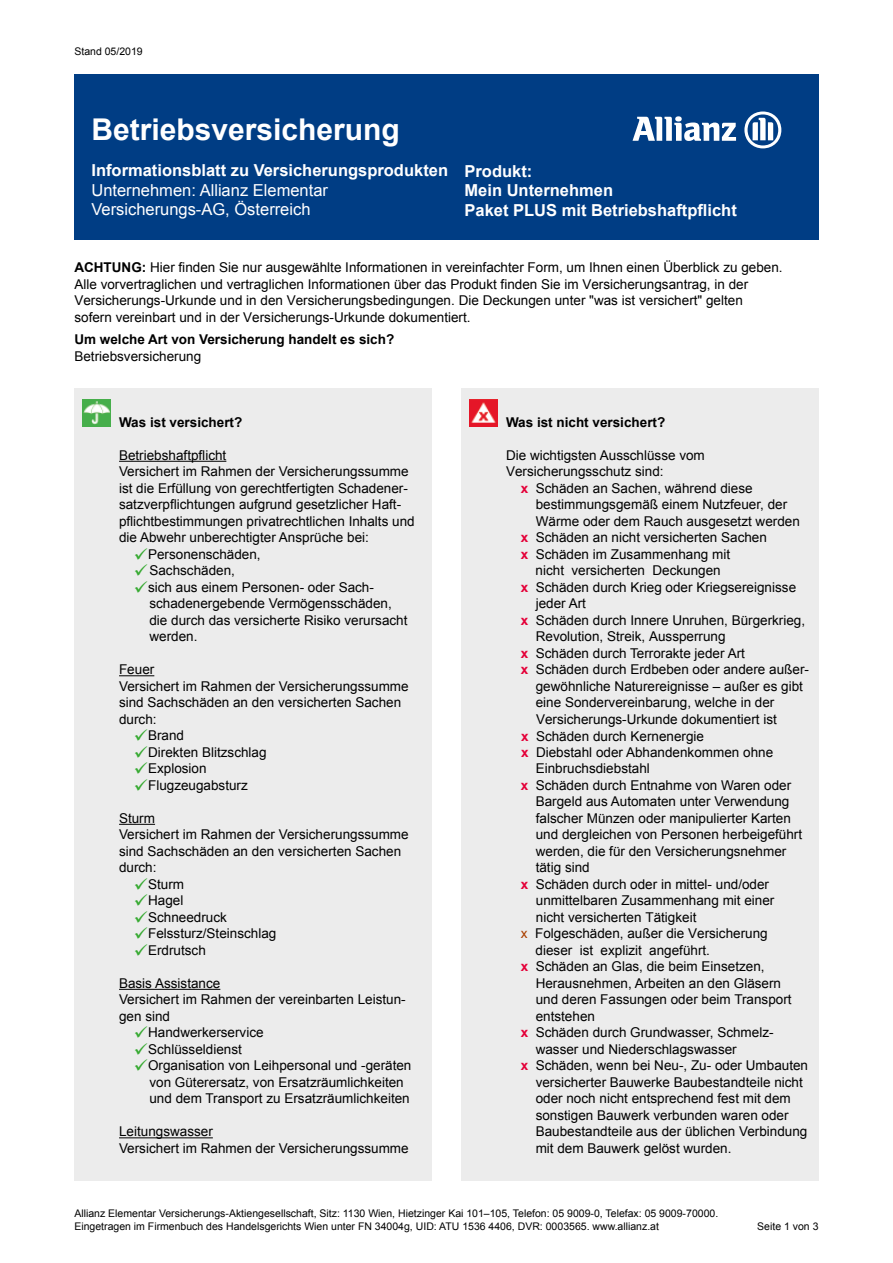
<style>
.page{position:relative;width:893px;height:1263px;background:#fff}
.page>*{position:absolute;margin:0;border:0;box-sizing:border-box;transform-origin:0 0}
.t1{font:700 30px "Arial";color:#fff}
.t2{font:700 16.5px/19.5px "Arial";color:#fff}
.t3{font:16.5px/19.5px "Arial";color:#fff}
.t4{font:13.5px/16.5px "Arial";color:#000}
.t5{font:700 13.5px "Arial";color:#000}
.t6{font:10.5px/12.8px "Arial";color:#000}
.s1{font-weight:700}
.s2{color:#37aa32}
.s3{font-weight:700;color:#e40038}
.s4{color:#aa4000}
</style>
<div class="page">
<div style="left:74px;top:388px;width:358px;height:792px;background:#ececec"></div>
<div style="left:74px;top:74px;width:745px;height:165px;background:#003d84"></div>
<hr style="left:119px;top:461px;width:107px;height:1px;background:#000">
<hr style="left:119px;top:675px;width:35px;height:1px;background:#000">
<hr style="left:119px;top:824px;width:36px;height:1px;background:#000">
<hr style="left:119px;top:989px;width:101px;height:1px;background:#000">
<hr style="left:119px;top:1137px;width:94px;height:1px;background:#000">
<img style="left:83px;top:399px;width:28px;height:28px">
<div style="left:461px;top:388px;width:358px;height:792px;background:#ececec"></div>
<img style="left:470px;top:399px;width:27px;height:28px">
<svg style="left:632px;top:116px;width:104px;height:25px"></svg>
<svg style="left:744px;top:111px;width:37px;height:37px"></svg>
<p class="t6" style="left:74px;top:45px;width:70px">Stand 05/2019</p>
<h1 class="t1" style="left:91px;top:110px;width:310px">Betriebsversicherung</h1>
<p class="t2" style="left:91px;top:161px;width:358px">Informationsblatt zu Versicherungsprodukten</p>
<p class="t3" style="left:91px;top:181px;width:238px">Unternehmen: Allianz Elementar<br>Versicherungs-AG, Österreich</p>
<p class="t2" style="left:465px;top:162px;width:274px">Produkt:<br>Mein Unternehmen<br>Paket PLUS mit Betriebshaftpflicht</p>
<p class="t4" style="left:74px;top:260px;width:710px"><span class="s1">ACHTUNG:</span> Hier finden Sie nur ausgewählte Informationen in vereinfachter Form, um Ihnen einen Überblick zu geben.<br>Alle vorvertraglichen und vertraglichen Informationen über das Produkt finden Sie im Versicherungsantrag, in der Versicherungs-Urkunde und in den Versicherungsbedingungen. Die Deckungen unter "was ist versichert" gelten sofern vereinbart und in der Versicherungs-Urkunde dokumentiert.</p>
<p class="t5" style="left:74px;top:331px;width:321px">Um welche Art von Versicherung handelt es sich?</p>
<p class="t4" style="left:74px;top:348px;width:128px">Betriebsversicherung</p>
<p class="t5" style="left:119px;top:413px;width:125px">Was ist versichert?</p>
<p class="t4" style="left:119px;top:447px;width:297px">Betriebshaftpflicht<br>Versichert im Rahmen der Versicherungssumme ist die Erfüllung von gerechtfertigten Schadener&shy;satzverpflichtungen aufgrund gesetzlicher Haft&shy;pflichtbestimmungen privatrechtlichen Inhalts und die Abwehr unberechtigter Ansprüche bei:</p>
<p class="t4" style="left:134px;top:546px;width:128px"><span class="s2">✓</span>Personenschäden,</p>
<p class="t4" style="left:134px;top:562px;width:103px"><span class="s2">✓</span>Sachschäden,</p>
<p class="t4" style="left:149px;top:579px;width:260px;text-indent:-15px"><span class="s2">✓</span>sich aus einem Personen- oder Sach&shy;schadenergebende Vermögensschäden, die durch das versicherte Risiko verursacht werden.</p>
<p class="t4" style="left:119px;top:661px;width:291px">Feuer<br>Versichert im Rahmen der Versicherungssumme sind Sachschäden an den versicherten Sachen durch:</p>
<p class="t4" style="left:134px;top:727px;width:52px"><span class="s2">✓</span>Brand</p>
<p class="t4" style="left:134px;top:744px;width:134px"><span class="s2">✓</span>Direkten Blitzschlag</p>
<p class="t4" style="left:134px;top:760px;width:74px"><span class="s2">✓</span>Explosion</p>
<p class="t4" style="left:134px;top:777px;width:115px"><span class="s2">✓</span>Flugzeugabsturz</p>
<p class="t4" style="left:119px;top:810px;width:291px">Sturm<br>Versichert im Rahmen der Versicherungssumme sind Sachschäden an den versicherten Sachen durch:</p>
<p class="t4" style="left:134px;top:876px;width:52px"><span class="s2">✓</span>Sturm</p>
<p class="t4" style="left:134px;top:892px;width:51px"><span class="s2">✓</span>Hagel</p>
<p class="t4" style="left:134px;top:909px;width:94px"><span class="s2">✓</span>Schneedruck</p>
<p class="t4" style="left:134px;top:925px;width:144px"><span class="s2">✓</span>Felssturz/Steinschlag</p>
<p class="t4" style="left:134px;top:942px;width:73px"><span class="s2">✓</span>Erdrutsch</p>
<p class="t4" style="left:119px;top:975px;width:288px">Basis Assistance<br>Versichert im Rahmen der vereinbarten Leistun&shy;gen sind</p>
<p class="t4" style="left:134px;top:1024px;width:131px"><span class="s2">✓</span>Handwerkerservice</p>
<p class="t4" style="left:134px;top:1041px;width:109px"><span class="s2">✓</span>Schlüsseldienst</p>
<p class="t4" style="left:149px;top:1057px;width:264px;text-indent:-15px"><span class="s2">✓</span>Organisation von Leihpersonal und -geräten von Güterersatz, von Ersatzräumlichkeiten und dem Transport zu Ersatzräumlichkeiten</p>
<p class="t4" style="left:119px;top:1123px;width:291px">Leitungswasser<br>Versichert im Rahmen der Versicherungssumme</p>
<p class="t5" style="left:506px;top:413px;width:161px">Was ist nicht versichert?</p>
<p class="t4" style="left:506px;top:447px;width:200px">Die wichtigsten Ausschlüsse vom<br>Versicherungsschutz sind:</p>
<p class="t4" style="left:521px;top:480px;width:233px"><span class="s3">x</span> Schäden an Sachen, während diese</p>
<p class="t4" style="left:536px;top:496px;width:253px">bestimmungsgemäß einem Nutzfeuer, der</p>
<p class="t4" style="left:536px;top:513px;width:266px">Wärme oder dem Rauch ausgesetzt werden</p>
<p class="t4" style="left:521px;top:529px;width:248px"><span class="s3">x</span> Schäden an nicht versicherten Sachen</p>
<p class="t4" style="left:521px;top:546px;width:211px"><span class="s3">x</span> Schäden im Zusammenhang mit</p>
<p class="t4" style="left:536px;top:562px;width:187px">nicht versicherten Deckungen</p>
<p class="t4" style="left:521px;top:579px;width:277px"><span class="s3">x</span> Schäden durch Krieg oder Kriegsereignisse</p>
<p class="t4" style="left:536px;top:595px;width:52px">jeder Art</p>
<p class="t4" style="left:521px;top:612px;width:286px"><span class="s3">x</span> Schäden durch Innere Unruhen, Bürgerkrieg,</p>
<p class="t4" style="left:536px;top:628px;width:191px">Revolution, Streik, Aussperrung</p>
<p class="t4" style="left:521px;top:645px;width:226px"><span class="s3">x</span> Schäden durch Terrorakte jeder Art</p>
<p class="t4" style="left:521px;top:661px;width:290px"><span class="s3">x</span> Schäden durch Erdbeben oder andere außer-</p>
<p class="t4" style="left:536px;top:678px;width:269px">gewöhnliche Naturereignisse – außer es gibt</p>
<p class="t4" style="left:536px;top:694px;width:240px">eine Sondervereinbarung, welche in der</p>
<p class="t4" style="left:536px;top:711px;width:242px">Versicherungs-Urkunde dokumentiert ist</p>
<p class="t4" style="left:521px;top:728px;width:184px"><span class="s3">x</span> Schäden durch Kernenergie</p>
<p class="t4" style="left:521px;top:744px;width:254px"><span class="s3">x</span> Diebstahl oder Abhandenkommen ohne</p>
<p class="t4" style="left:536px;top:760px;width:116px">Einbruchsdiebstahl</p>
<p class="t4" style="left:521px;top:777px;width:272px"><span class="s3">x</span> Schäden durch Entnahme von Waren oder</p>
<p class="t4" style="left:536px;top:793px;width:255px">Bargeld aus Automaten unter Verwendung</p>
<p class="t4" style="left:536px;top:810px;width:257px">falscher Münzen oder manipulierter Karten</p>
<p class="t4" style="left:536px;top:826px;width:268px">und dergleichen von Personen herbeigeführt</p>
<p class="t4" style="left:536px;top:843px;width:252px">werden, die für den Versicherungsnehmer</p>
<p class="t4" style="left:536px;top:859px;width:56px">tätig sind</p>
<p class="t4" style="left:521px;top:876px;width:250px"><span class="s3">x</span> Schäden durch oder in mittel- und/oder</p>
<p class="t4" style="left:536px;top:892px;width:240px">unmittelbaren Zusammenhang mit einer</p>
<p class="t4" style="left:536px;top:909px;width:162px">nicht versicherten Tätigkeit</p>
<p class="t4" style="left:521px;top:925px;width:248px"><span class="s4">x</span> Folgeschäden, außer die Versicherung</p>
<p class="t4" style="left:536px;top:942px;width:176px">dieser ist explizit angeführt.</p>
<p class="t4" style="left:521px;top:958px;width:245px"><span class="s3">x</span> Schäden an Glas, die beim Einsetzen,</p>
<p class="t4" style="left:536px;top:975px;width:247px">Herausnehmen, Arbeiten an den Gläsern</p>
<p class="t4" style="left:536px;top:991px;width:257px">und deren Fassungen oder beim Transport</p>
<p class="t4" style="left:536px;top:1008px;width:61px">entstehen</p>
<p class="t4" style="left:521px;top:1024px;width:254px"><span class="s3">x</span> Schäden durch Grundwasser, Schmelz-</p>
<p class="t4" style="left:536px;top:1041px;width:203px">wasser und Niederschlagswasser</p>
<p class="t4" style="left:521px;top:1057px;width:289px"><span class="s3">x</span> Schäden, wenn bei Neu-, Zu- oder Umbauten</p>
<p class="t4" style="left:536px;top:1074px;width:269px">versicherter Bauwerke Baubestandteile nicht</p>
<p class="t4" style="left:536px;top:1090px;width:257px">oder noch nicht entsprechend fest mit dem</p>
<p class="t4" style="left:536px;top:1107px;width:254px">sonstigen Bauwerk verbunden waren oder</p>
<p class="t4" style="left:536px;top:1123px;width:273px">Baubestandteile aus der üblichen Verbindung</p>
<p class="t4" style="left:536px;top:1140px;width:197px">mit dem Bauwerk gelöst wurden.</p>
<p class="t6" style="left:74px;top:1207px;width:645px">Allianz Elementar Versicherungs-Aktiengesellschaft, Sitz: 1130 Wien, Hietzinger Kai 101–105, Telefon: 05 9009-0, Telefax: 05 9009-70000.<br>Eingetragen im Firmenbuch des Handelsgerichts Wien unter FN 34004g, UID: ATU 1536 4406, DVR: 0003565. www.allianz.at</p>
<p class="t6" style="left:757px;top:1219px;width:63px">Seite 1 von 3</p>
</div>
